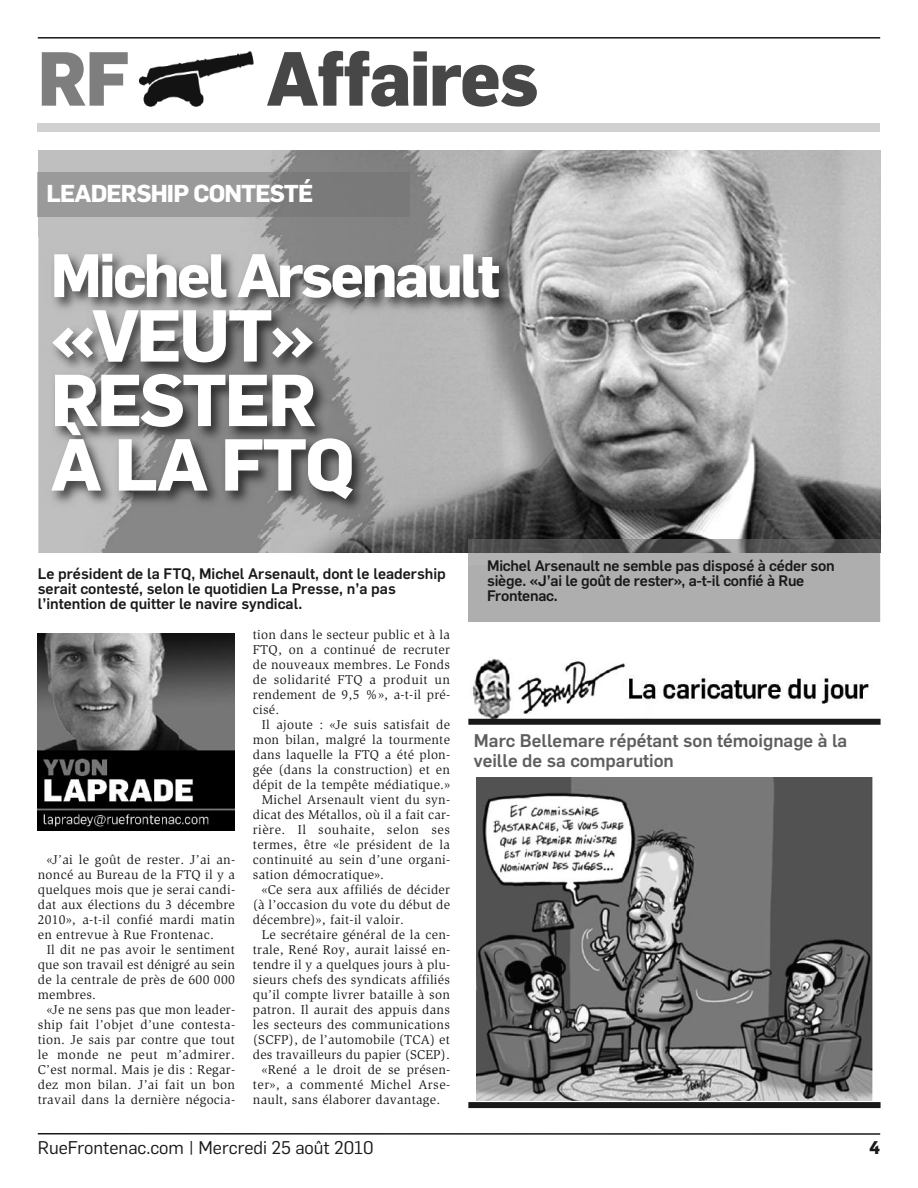
<style>
.page{position:relative;width:918px;height:1188px;background:#fff}
.page>*{position:absolute;margin:0;border:0;box-sizing:border-box;transform-origin:0 0}
.t1{font:800 75px "Flama";letter-spacing:-.02em;color:#474747;scale:.95 1}
.t2{font:800 75px "Flama";color:#7e7e7e;scale:.95 1}
.t3{font:700 72px/64.5px "Flama";letter-spacing:-.035em;color:#fff}
.t4{font:700 60px "Flama";letter-spacing:-.045em;color:#fff}
.t5{font:700 24px "Flama";letter-spacing:-.035em;color:#fff}
.t6{font:500 18px/19.5px "Flama";color:#5e5e5e}
.t7{font:18px "Flama";color:#191919}
.t8{font:700 18px "Flama";color:#191919}
.t9{font:500 15px/15px "Flama";color:#191919}
.t10{font:13.2px/15px "Slimbach Std";letter-spacing:.02em;color:#191919;text-align:justify}
.t11{font:13.2px "Slimbach Std";letter-spacing:.04em;color:#191919}
</style>
<div class="page">
<img style="left:139px;top:51px;width:115px;height:56px">
<hr style="left:38px;top:1133px;width:842px;height:2px;background:#191919">
<hr style="left:38px;top:37px;width:842px;height:2px;background:#191919">
<div style="left:38px;top:123px;width:842px;height:9px;background:#d1d1d1"></div>
<img style="left:39px;top:150px;width:841px;height:389px">
<img style="left:472px;top:658px;width:399px;height:60px">
<img style="left:476px;top:777px;width:396px;height:324px">
<div style="left:468px;top:719px;width:413px;height:6px;background:#191919"></div>
<div style="left:468px;top:1102px;width:413px;height:6px;background:#191919"></div>
<img style="left:38px;top:237px;width:543px;height:316px">
<img style="left:38px;top:237px;width:1px;height:315px">
<hr style="left:38px;top:172px;width:1px;height:45px;background:#b9b9b9">
<img style="left:39px;top:172px;width:371px;height:45px">
<img style="left:38px;top:634px;width:197px;height:197px">
<div style="left:468px;top:552px;width:412px;height:70px;background:#aeaeae"></div>
<img style="left:581px;top:539px;width:299px;height:13px">
<h1 class="t2" style="left:38px;top:44px;width:98px">RF</h1>
<h1 class="t1" style="left:266px;top:44px;width:288px">Affaires</h1>
<h3 class="t5" style="left:46px;top:182px;width:269px">LEADERSHIP CONTESTÉ</h3>
<h3 class="t4" style="left:51px;top:248px;width:451px">Michel Arsenault</h3>
<h2 class="t3" style="left:51px;top:306px;width:306px">«VEUT»<br>RESTER<br>À LA FTQ</h2>
<p class="t9" style="left:38px;top:567px;width:410px">Le président de la FTQ, Michel Arsenault, dont le leadership serait contesté, selon le quotidien La Presse, n’a pas l’intention de quitter le navire syndical.</p>
<p class="t9" style="left:487px;top:559px;width:349px">Michel Arsenault ne semble pas disposé à céder son siège. «J’ai le goût de rester», a-t-il confié à Rue<br>Frontenac.</p>
<p class="t10" style="left:38px;top:853px;width:199px;text-indent:9px">«J’ai le goût de rester. J’ai an&shy;noncé au Bureau de la FTQ il y a quelques mois que je serai candi&shy;dat aux élections du 3 décembre 2010», a-t-il confié mardi matin en entrevue à Rue Frontenac.</p>
<p class="t10" style="left:38px;top:943px;width:199px;text-indent:9px">Il dit ne pas avoir le sentiment que son travail est dénigré au sein de la centrale de près de 600 000 membres.</p>
<p class="t10" style="left:38px;top:1003px;width:199px;text-indent:9px">«Je ne sens pas que mon leader&shy;ship fait l’objet d’une contesta&shy;tion. Je sais par contre que tout le monde ne peut m’admirer.<br>C’est normal. Mais je dis : Regar&shy;dez mon bilan. J’ai fait un bon travail dans la dernière négocia-</p>
<p class="t10" style="left:253px;top:628px;width:199px">tion dans le secteur public et à la FTQ, on a continué de recruter de nouveaux membres. Le Fonds de solidarité FTQ a produit un rendement de 9,5 %», a-t-il pré&shy;cisé.</p>
<p class="t10" style="left:262px;top:718px;width:190px">Il ajoute : «Je suis satisfait de</p>
<p class="t10" style="left:253px;top:733px;width:199px">mon bilan, malgré la tourmente</p>
<p class="t10" style="left:253px;top:748px;width:199px">dans laquelle la FTQ a été plon-</p>
<p class="t10" style="left:253px;top:763px;width:199px">gée (dans la construction) et en</p>
<p class="t10" style="left:253px;top:778px;width:199px">dépit de la tempête médiatique.»</p>
<p class="t10" style="left:262px;top:793px;width:190px">Michel Arsenault vient du syn-</p>
<p class="t10" style="left:253px;top:808px;width:199px">dicat des Métallos, où il a fait car-</p>
<p class="t11" style="left:253px;top:825px;width:199px">rière. Il souhaite, selon ses</p>
<p class="t10" style="left:253px;top:838px;width:199px">termes, être «le président de la</p>
<p class="t10" style="left:253px;top:853px;width:199px">continuité au sein d’une organi-</p>
<p class="t10" style="left:253px;top:868px;width:133px">sation démocratique».</p>
<p class="t10" style="left:262px;top:883px;width:190px">«Ce sera aux affiliés de décider</p>
<p class="t10" style="left:253px;top:898px;width:199px">(à l’occasion du vote du début de</p>
<p class="t10" style="left:253px;top:913px;width:153px">décembre)», fait-il valoir.</p>
<p class="t10" style="left:262px;top:928px;width:190px">Le secrétaire général de la cen-</p>
<p class="t10" style="left:253px;top:943px;width:199px">trale, René Roy, aurait laissé en-</p>
<p class="t10" style="left:253px;top:958px;width:199px">tendre il y a quelques jours à plu-</p>
<p class="t10" style="left:253px;top:973px;width:199px">sieurs chefs des syndicats affiliés</p>
<p class="t10" style="left:253px;top:988px;width:199px">qu’il compte livrer bataille à son</p>
<p class="t10" style="left:253px;top:1003px;width:199px">patron. Il aurait des appuis dans</p>
<p class="t10" style="left:253px;top:1018px;width:199px">les secteurs des communications</p>
<p class="t10" style="left:253px;top:1033px;width:199px">(SCFP), de l’automobile (TCA) et</p>
<p class="t10" style="left:253px;top:1048px;width:199px">des travailleurs du papier (SCEP).</p>
<p class="t10" style="left:262px;top:1063px;width:190px">«René a le droit de se présen-</p>
<p class="t11" style="left:253px;top:1080px;width:199px">ter», a commenté Michel Arse-</p>
<p class="t10" style="left:253px;top:1093px;width:189px">nault, sans élaborer davantage.</p>
<h3 class="t6" style="left:474px;top:732px;width:375px">Marc Bellemare répétant son témoignage à la veille de sa comparution</h3>
<h3 class="t7" style="left:38px;top:1139px;width:338px">RueFrontenac.com | Mercredi 25 août 2010</h3>
<h3 class="t8" style="left:869px;top:1140px;width:13px">4</h3>
</div>
